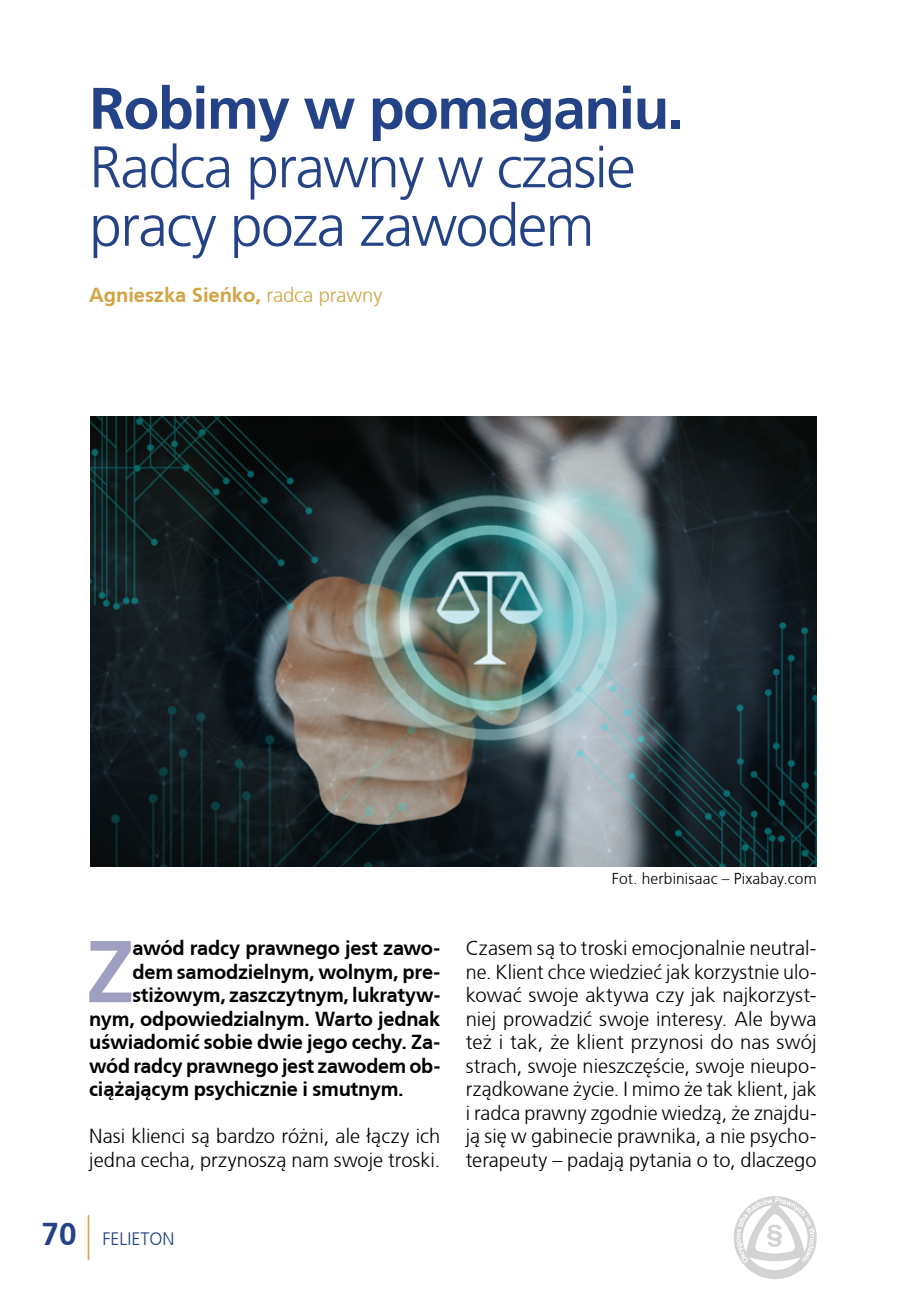
<style>
.page{position:relative;width:906px;height:1308px;background:#fff}
.page>*{position:absolute;margin:0;border:0;box-sizing:border-box;transform-origin:0 0}
.t1{font:700 87.52px "Frutiger CE";color:#9e9fc1}
.t2{font:300 58.5px/58.5px "Frutiger CE";letter-spacing:-.025em;color:#244386}
.t3{font:700 58.5px "Frutiger CE";letter-spacing:-.025em;color:#244386}
.t4{font:700 31.5px "Frutiger CE";color:#244386}
.t5{font:300 20.25px/23.4px "Frutiger CE";color:#000}
.t6{font:700 20.25px "Frutiger CE";letter-spacing:-.015em;color:#000}
.t7{font:700 20.25px "Frutiger CE";letter-spacing:-.005em;color:#d2a444}
.t8{font:300 18px "Frutiger CE";color:#244386}
.t9{font:300 15.75px "Frutiger CE";letter-spacing:.01em;color:#000}
.s1{font-weight:300}
.s2{font-weight:300;font-size:45px;color:#d2a444}
</style>
<div class="page">
<svg style="left:733px;top:1196px;width:83px;height:83px"></svg>
<img style="left:90px;top:416px;width:726px;height:450px">
<h2 class="t3" style="left:89px;top:73px;width:596px">Robimy w pomaganiu.</h2>
<h2 class="t2" style="left:89px;top:137px;width:548px">Radca prawny w czasie pracy poza zawodem</h2>
<p class="t7" style="left:89px;top:283px;width:294px">Agnieszka Sieńko, <span class="s1">radca prawny</span></p>
<h1 class="t1" style="left:86px;top:919px;width:50px">Z</h1>
<p class="t6" style="left:132px;top:936px;width:309px">awód radcy prawnego jest zawo-</p>
<p class="t6" style="left:132px;top:959px;width:309px">dem samodzielnym, wolnym, pre-</p>
<p class="t6" style="left:132px;top:983px;width:309px">stiżowym, zaszczytnym, lukratyw-</p>
<p class="t6" style="left:89px;top:1006px;width:352px">nym, odpowiedzialnym. Warto jednak</p>
<p class="t6" style="left:89px;top:1030px;width:352px">uświadomić sobie dwie jego cechy. Za-</p>
<p class="t6" style="left:89px;top:1053px;width:352px">wód radcy prawnego jest zawodem ob-</p>
<p class="t6" style="left:89px;top:1077px;width:316px">ciążającym psychicznie i smutnym.</p>
<p class="t5" style="left:89px;top:1124px;width:352px">Nasi klienci są bardzo różni, ale łączy ich jedna cecha, przynoszą nam swoje troski.</p>
<h3 class="t4" style="left:42px;top:1215px;width:51px">70 <span class="s2">|</span></h3>
<p class="t8" style="left:102px;top:1228px;width:73px">FELIETON</p>
<p class="t9" style="left:612px;top:869px;width:206px">Fot. herbinisaac – Pixabay.com</p>
<p class="t5" style="left:466px;top:936px;width:352px;text-align:justify">Czasem są to troski emocjonalnie neutral&shy;ne. Klient chce wiedzieć jak korzystnie ulo&shy;kować swoje aktywa czy jak najkorzyst&shy;niej prowadzić swoje interesy. Ale bywa też i tak, że klient przynosi do nas swój strach, swoje nieszczęście, swoje nieupo&shy;rządkowane życie. I mimo że tak klient, jak i radca prawny zgodnie wiedzą, że znajdu&shy;ją się w gabinecie prawnika, a nie psycho&shy;terapeuty – padają pytania o to, dlaczego</p>
</div>
